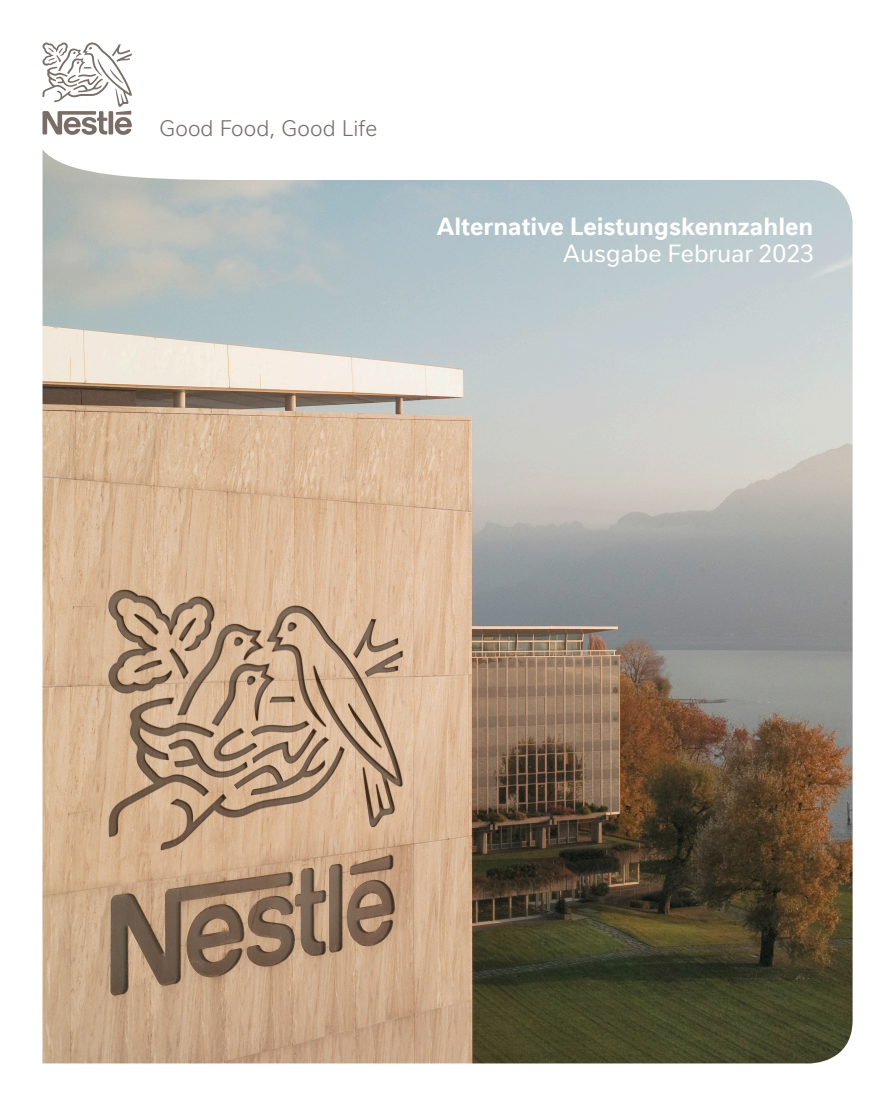
<style>
.page{position:relative;width:893px;height:1106px;background:#fff}
.page>*{position:absolute;margin:0;border:0;box-sizing:border-box;transform-origin:0 0}
.t1{font:700 24px "Nestle Text";color:#fff}
.t2{font:24px "Nestle Text";color:#fff}
.t3{font:300 21.75px "Nestle Text";color:#796d66}
</style>
<div class="page">
<img style="left:43px;top:150px;width:810px;height:913px">
<svg style="left:43px;top:43px;width:89px;height:92px"></svg>
<p class="t3" style="left:159px;top:113px;width:219px">Good Food, Good Life</p>
<p class="t1" style="left:437px;top:208px;width:378px">Alternative Leistungskennzahlen</p>
<p class="t2" style="left:563px;top:236px;width:252px">Ausgabe Februar 2023</p>
</div>
